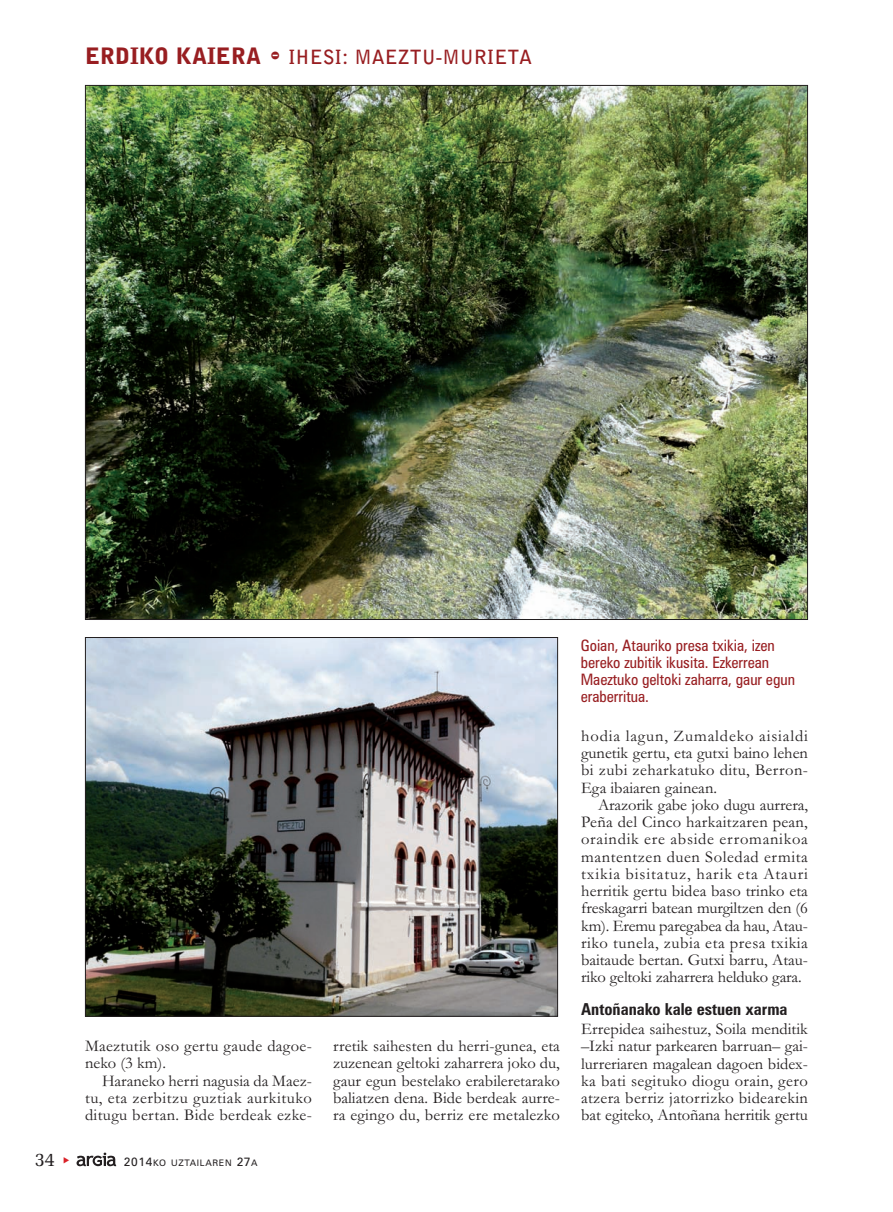
<style>
.page{position:relative;width:893px;height:1212px;background:#fff}
.page>*{position:absolute;margin:0;border:0;box-sizing:border-box;transform-origin:0 0}
.t1{font:700 19.5px "Bell Gothic Std";color:#981e21}
.t2{font:19.5px "Memoir";color:#231f20}
.t3{font:16.5px/17.2px "Garamond";letter-spacing:.015em;color:#231f20;text-align:justify}
.t4{font:700 condensed 16.5px "Zurich BT";color:#231f20}
.t5{font:condensed 15.75px/17.2px "Zurich BT";color:#981e21}
.t6{font:9px "Zurich BT";letter-spacing:.075em;color:#231f20}
.s1{font-weight:900;font-size:22.5px}
.s2{font-family:"Bodiac";font-weight:400;font-size:22.5px}
.s3{font-size:12px}
</style>
<div class="page">
<svg style="left:77px;top:1152px;width:39px;height:14px"></svg>
<img style="left:87px;top:87px;width:719px;height:531px">
<img style="left:87px;top:639px;width:469px;height:376px">
<p class="t1" style="left:85px;top:46px;width:449px"><span class="s1">ERDIKO KAIERA</span> <span class="s2">-</span> IHESI: MAEZTU-MURIETA</p>
<p class="t3" style="left:85px;top:1039px;width:228px">Maeztutik oso gertu gaude dagoe&shy;neko (3 km).</p>
<p class="t3" style="left:85px;top:1074px;width:228px;text-indent:17px">Haraneko herri nagusia da Maez&shy;tu, eta zerbitzu guztiak aurkituko ditugu bertan. Bide berdeak ezke-</p>
<p class="t2" style="left:35px;top:1147px;width:22px">34</p>
<p class="t6" style="left:124px;top:1160px;width:135px"><span class="s3">2014</span>KO UZTAILAREN <span class="s3">27</span>A</p>
<p class="t3" style="left:333px;top:1039px;width:228px">rretik saihesten du herri-gunea, eta zuzenean geltoki zaharrera joko du, gaur egun bestelako erabileretarako baliatzen dena. Bide berdeak aurre&shy;ra egingo du, berriz ere metalezko</p>
<p class="t5" style="left:581px;top:638px;width:216px">Goian, Atauriko presa txikia, izen bereko zubitik ikusita. Ezkerrean<br>Maeztuko geltoki zaharra, gaur egun eraberritua.</p>
<p class="t3" style="left:581px;top:729px;width:228px">hodia lagun, Zumaldeko aisialdi gunetik gertu, eta gutxi baino lehen bi zubi zeharkatuko ditu, Berron-Ega ibaiaren gainean.</p>
<p class="t3" style="left:581px;top:798px;width:228px;text-indent:17px">Arazorik gabe joko dugu aurrera, Peña del Cinco harkaitzaren pean, oraindik ere abside erromanikoa mantentzen duen Soledad ermita txikia bisitatuz, harik eta Atauri herritik gertu bidea baso trinko eta freskagarri batean murgiltzen den (6 km). Eremu paregabea da hau, Atau&shy;riko tunela, zubia eta presa txikia baitaude bertan. Gutxi barru, Atau&shy;riko geltoki zaharrera helduko gara.</p>
<p class="t4" style="left:581px;top:1003px;width:208px">Antoñanako kale estuen xarma</p>
<p class="t3" style="left:581px;top:1022px;width:228px">Errepidea saihestuz, Soila menditik –Izki natur parkearen barruan– gai&shy;lurreriaren magalean dagoen bidex&shy;ka bati segituko diogu orain, gero atzera berriz jatorrizko bidearekin bat egiteko, Antoñana herritik gertu</p>
</div>
